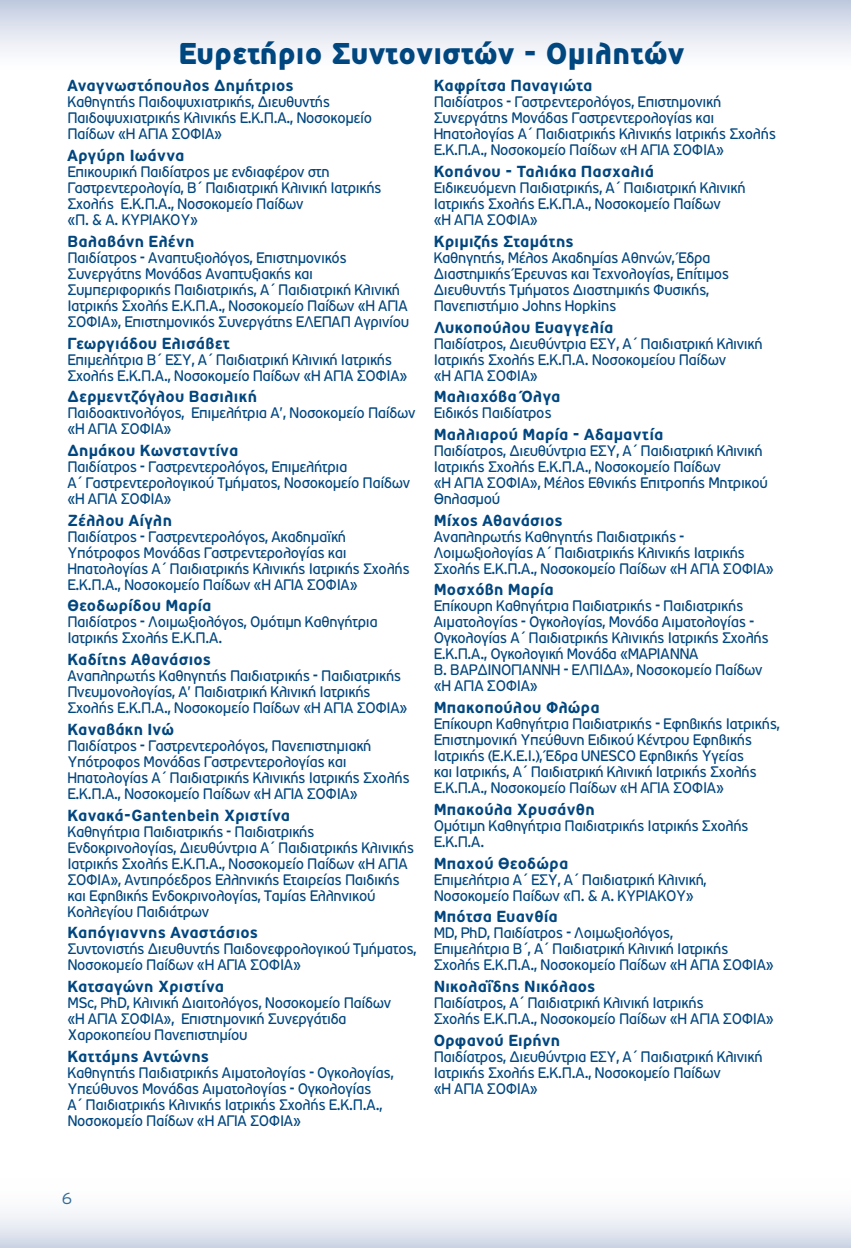
<style>
.page{position:relative;width:851px;height:1248px;background:#fff}
.page>*{position:absolute;margin:0;border:0;box-sizing:border-box;transform-origin:0 0}
.t1{font:900 30px "PF Traffic";color:#00467f}
.t2{font:700 16px "PF Traffic";letter-spacing:.02em;color:#00467f}
.t3{font:300 16px "PF Traffic";color:#00467f}
.t4{font:15.2px/16px "PF Traffic";letter-spacing:-.02em;color:#00467f;scale:.95 1}
</style>
<div class="page">
<div style="left:0;top:0;width:850px;height:73px;background:linear-gradient(to bottom,#c3cde0,#fff)"></div>
<div style="left:0;top:1174px;width:850px;height:73px;background:linear-gradient(to bottom,#fff,#d8dfeb)"></div>
<h1 class="t1" style="left:178px;top:35px;width:507px">Ευρετήριο Συντονιστών - Ομιλητών</h1>
<p class="t2" style="left:67px;top:76px;width:228px">Αναγνωστόπουλος Δημήτριος</p>
<p class="t4" style="left:67px;top:94px;width:322px">Καθηγητής Παιδοψυχιατρικής, Διευθυντής<br>Παιδοψυχιατρικής Κλινικής Ε.Κ.Π.Α., Νοσοκομείο<br>Παίδων «Η ΑΓΙΑ ΣΟΦΙΑ»</p>
<p class="t2" style="left:67px;top:146px;width:118px">Αργύρη Ιωάννα</p>
<p class="t4" style="left:67px;top:164px;width:332px">Επικουρική Παιδίατρος με ενδιαφέρον στη Γαστρεντερολογία, Β΄ Παιδιατρική Κλινική Ιατρικής Σχολής Ε.Κ.Π.Α., Νοσοκομείο Παίδων<br>«Π. &amp; Α. ΚΥΡΙΑΚΟΥ»</p>
<p class="t2" style="left:67px;top:232px;width:129px">Βαλαβάνη Ελένη</p>
<p class="t4" style="left:67px;top:249px;width:361px">Παιδίατρος - Αναπτυξιολόγος, Επιστημονικός Συνεργάτης Μονάδας Αναπτυξιακής και Συμπεριφορικής Παιδιατρικής, A΄ Παιδιατρική Κλινική Ιατρικής Σχολής Ε.Κ.Π.Α., Νοσοκομείο Παίδων «Η ΑΓΙΑ ΣΟΦΙΑ», Επιστημονικός Συνεργάτης ΕΛΕΠΑΠ Αγρινίου</p>
<p class="t2" style="left:67px;top:333px;width:164px">Γεωργιάδου Ελισάβετ</p>
<p class="t4" style="left:67px;top:351px;width:360px">Επιμελήτρια Β΄ ΕΣΥ, A΄ Παιδιατρική Κλινική Ιατρικής<br>Σχολής Ε.Κ.Π.Α., Νοσοκομείο Παίδων «Η ΑΓΙΑ ΣΟΦΙΑ»</p>
<p class="t2" style="left:67px;top:387px;width:191px">Δερμεντζόγλου Βασιλική</p>
<p class="t4" style="left:67px;top:405px;width:368px">Παιδοακτινολόγος, Επιμελήτρια Α’, Νοσοκομείο Παίδων «Η ΑΓΙΑ ΣΟΦΙΑ»</p>
<p class="t2" style="left:67px;top:441px;width:172px">Δημάκου Κωνσταντίνα</p>
<p class="t4" style="left:67px;top:458px;width:362px">Παιδίατρος - Γαστρεντερολόγος, Επιμελήτρια<br>Α΄ Γαστρεντερολογικού Τμήματος, Νοσοκομείο Παίδων «Η ΑΓΙΑ ΣΟΦΙΑ»</p>
<p class="t2" style="left:67px;top:510px;width:106px">Ζέλλου Αίγλη</p>
<p class="t4" style="left:67px;top:528px;width:362px">Παιδίατρος - Γαστρεντερολόγος, Ακαδημαϊκή Υπότροφος Μονάδας Γαστρεντερολογίας και Ηπατολογίας Α΄ Παιδιατρικής Κλινικής Ιατρικής Σχολής Ε.Κ.Π.Α., Νοσοκομείο Παίδων «Η ΑΓΙΑ ΣΟΦΙΑ»</p>
<p class="t2" style="left:67px;top:596px;width:145px">Θεοδωρίδου Μαρία</p>
<p class="t4" style="left:67px;top:614px;width:328px">Παιδίατρος - Λοιμωξιολόγος, Ομότιμη Καθηγήτρια<br>Ιατρικής Σχολής Ε.Κ.Π.Α.</p>
<p class="t2" style="left:67px;top:650px;width:145px">Καδίτης Αθανάσιος</p>
<p class="t4" style="left:67px;top:667px;width:360px">Αναπληρωτής Καθηγητής Παιδιατρικής - Παιδιατρικής<br>Πνευμονολογίας, A’ Παιδιατρική Κλινική Ιατρικής<br>Σχολής Ε.Κ.Π.Α., Νοσοκομείο Παίδων «Η ΑΓΙΑ ΣΟΦΙΑ»</p>
<p class="t2" style="left:67px;top:719px;width:108px">Καναβάκη Ινώ</p>
<p class="t4" style="left:67px;top:737px;width:362px">Παιδίατρος - Γαστρεντερολόγος, Πανεπιστημιακή Υπότροφος Μονάδας Γαστρεντερολογίας και Ηπατολογίας Α΄ Παιδιατρικής Κλινικής Ιατρικής Σχολής Ε.Κ.Π.Α., Νοσοκομείο Παίδων «Η ΑΓΙΑ ΣΟΦΙΑ»</p>
<p class="t2" style="left:67px;top:805px;width:224px">Κανακά-Gantenbein Χριστίνα</p>
<p class="t4" style="left:67px;top:823px;width:366px">Καθηγήτρια Παιδιατρικής - Παιδιατρικής Ενδοκρινολογίας, Διευθύντρια Α΄ Παιδιατρικής Κλινικής Ιατρικής Σχολής Ε.Κ.Π.Α., Νοσοκομείο Παίδων «Η ΑΓΙΑ ΣΟΦΙΑ», Aντιπρόεδρος Ελληνικής Εταιρείας Παιδικής και Εφηβικής Ενδοκρινολογίας, Ταμίας Ελληνικού Κολλεγίου Παιδιάτρων</p>
<p class="t2" style="left:67px;top:923px;width:192px">Καπόγιαννης Αναστάσιος</p>
<p class="t4" style="left:67px;top:940px;width:369px">Συντονιστής Διευθυντής Παιδονεφρολογικού Τμήματος,<br>Νοσοκομείο Παίδων «Η ΑΓΙΑ ΣΟΦΙΑ»</p>
<p class="t2" style="left:67px;top:976px;width:158px">Κατσαγώνη Χριστίνα</p>
<p class="t4" style="left:67px;top:994px;width:342px">MSc, PhD, Κλινική Διαιτολόγος, Νοσοκομείο Παίδων «Η ΑΓΙΑ ΣΟΦΙΑ», Επιστημονική Συνεργάτιδα<br>Χαροκοπείου Πανεπιστημίου</p>
<p class="t2" style="left:67px;top:1046px;width:143px">Καττάμης Αντώνης</p>
<p class="t4" style="left:67px;top:1064px;width:345px">Καθηγητής Παιδιατρικής Αιματολογίας - Ογκολογίας, Υπεύθυνος Μονάδας Αιματολογίας - Ογκολογίας<br>Α΄ Παιδιατρικής Κλινικής Ιατρικής Σχολής Ε.Κ.Π.Α., Νοσοκομείο Παίδων «Η ΑΓΙΑ ΣΟΦΙΑ»</p>
<p class="t2" style="left:433px;top:76px;width:160px">Καφρίτσα Παναγιώτα</p>
<p class="t4" style="left:433px;top:94px;width:362px">Παιδίατρος - Γαστρεντερολόγος, Επιστημονική Συνεργάτης Μονάδας Γαστρεντερολογίας και Ηπατολογίας Α΄ Παιδιατρικής Κλινικής Ιατρικής Σχολής Ε.Κ.Π.Α., Νοσοκομείο Παίδων «Η ΑΓΙΑ ΣΟΦΙΑ»</p>
<p class="t2" style="left:433px;top:162px;width:222px">Κοπάνου - Ταλιάκα Πασχαλιά</p>
<p class="t4" style="left:433px;top:180px;width:330px">Ειδικευόμενη Παιδιατρικής, Α΄ Παιδιατρική Κλινική<br>Ιατρικής Σχολής Ε.Κ.Π.Α., Νοσοκομείο Παίδων<br>«Η ΑΓΙΑ ΣΟΦΙΑ»</p>
<p class="t2" style="left:433px;top:232px;width:141px">Κριμιζής Σταμάτης</p>
<p class="t4" style="left:433px;top:249px;width:313px">Καθηγητής, Μέλος Ακαδημίας Αθηνών, Έδρα Διαστημικής Έρευνας και Τεχνολογίας, Επίτιμος Διευθυντής Τμήματος Διαστημικής Φυσικής, Πανεπιστήμιο Johns Hopkins</p>
<p class="t2" style="left:433px;top:317px;width:181px">Λυκοπούλου Ευαγγελία</p>
<p class="t4" style="left:433px;top:335px;width:347px">Παιδίατρος, Διευθύντρια ΕΣΥ, Α΄ Παιδιατρική Κλινική<br>Ιατρικής Σχολής Ε.Κ.Π.Α. Νοσοκομείου Παίδων<br>«Η ΑΓΙΑ ΣΟΦΙΑ»</p>
<p class="t2" style="left:433px;top:387px;width:128px">Μαλιαχόβα Όλγα</p>
<p class="t4" style="left:433px;top:405px;width:126px">Ειδικός Παιδίατρος</p>
<p class="t2" style="left:433px;top:425px;width:231px">Μαλλιαρού Μαρία - Αδαμαντία</p>
<p class="t4" style="left:433px;top:442px;width:353px">Παιδίατρος, Διευθύντρια ΕΣΥ, Α΄ Παιδιατρική Κλινική Ιατρικής Σχολής Ε.Κ.Π.Α., Νοσοκομείο Παίδων<br>«Η ΑΓΙΑ ΣΟΦΙΑ», Μέλος Εθνικής Επιτροπής Μητρικού Θηλασμού</p>
<p class="t2" style="left:433px;top:510px;width:130px">Μίχος Αθανάσιος</p>
<p class="t4" style="left:433px;top:528px;width:360px">Αναπληρωτής Καθηγητής Παιδιατρικής -<br>Λοιμωξιολογίας Α΄ Παιδιατρικής Κλινικής Ιατρικής<br>Σχολής Ε.Κ.Π.Α., Νοσοκομείο Παίδων «Η ΑΓΙΑ ΣΟΦΙΑ»</p>
<p class="t2" style="left:433px;top:580px;width:122px">Μοσχόβη Μαρία</p>
<p class="t4" style="left:433px;top:598px;width:354px">Επίκουρη Καθηγήτρια Παιδιατρικής - Παιδιατρικής Αιματολογίας - Ογκολογίας, Μονάδα Αιματολογίας - Ογκολογίας Α΄ Παιδιατρικής Κλινικής Ιατρικής Σχολής Ε.Κ.Π.Α., Ογκολογική Μονάδα «ΜΑΡΙΑΝΝΑ<br>Β. ΒΑΡΔΙΝΟΓΙΑΝΝΗ - ΕΛΠΙΔΑ», Νοσοκομείο Παίδων «Η ΑΓΙΑ ΣΟΦΙΑ»</p>
<p class="t2" style="left:433px;top:698px;width:167px">Μπακοπούλου Φλώρα</p>
<p class="t4" style="left:433px;top:715px;width:366px">Επίκουρη Καθηγήτρια Παιδιατρικής - Εφηβικής Ιατρικής, Επιστημονική Υπεύθυνη Ειδικού Κέντρου Εφηβικής Ιατρικής (Ε.Κ.Ε.Ι.), Έδρα UNESCO Εφηβικής Υγείας<br>και Ιατρικής, A΄ Παιδιατρική Κλινική Ιατρικής Σχολής Ε.Κ.Π.Α., Νοσοκομείο Παίδων «Η ΑΓΙΑ ΣΟΦΙΑ»</p>
<p class="t2" style="left:433px;top:799px;width:162px">Μπακούλα Χρυσάνθη</p>
<p class="t4" style="left:433px;top:817px;width:333px">Ομότιμη Καθηγήτρια Παιδιατρικής Ιατρικής Σχολής<br>Ε.Κ.Π.Α.</p>
<p class="t2" style="left:433px;top:853px;width:136px">Μπαχού Θεοδώρα</p>
<p class="t4" style="left:433px;top:871px;width:289px">Επιμελήτρια Α΄ ΕΣΥ, Α΄ Παιδιατρική Κλινική,<br>Νοσοκομείο Παίδων «Π. &amp; Α. ΚΥΡΙΑΚΟΥ»</p>
<p class="t2" style="left:433px;top:907px;width:125px">Μπότσα Ευανθία</p>
<p class="t4" style="left:433px;top:924px;width:360px">MD, PhD, Παιδίατρος - Λοιμωξιολόγος,<br>Επιμελήτρια Β΄, Α΄ Παιδιατρική Κλινική Ιατρικής<br>Σχολής Ε.Κ.Π.Α., Νοσοκομείο Παίδων «Η ΑΓΙΑ ΣΟΦΙΑ»</p>
<p class="t2" style="left:433px;top:976px;width:163px">Νικολαΐδης Νικόλαος</p>
<p class="t4" style="left:433px;top:994px;width:360px">Παιδίατρος, Α΄ Παιδιατρική Κλινική Ιατρικής<br>Σχολής Ε.Κ.Π.Α., Νοσοκομείο Παίδων «Η ΑΓΙΑ ΣΟΦΙΑ»</p>
<p class="t2" style="left:433px;top:1030px;width:128px">Ορφανού Ειρήνη</p>
<p class="t4" style="left:433px;top:1048px;width:347px">Παιδίατρος, Διευθύντρια ΕΣΥ, Α΄ Παιδιατρική Κλινική<br>Ιατρικής Σχολής Ε.Κ.Π.Α., Νοσοκομείο Παίδων<br>«Η ΑΓΙΑ ΣΟΦΙΑ»</p>
<p class="t3" style="left:62px;top:1189px;width:12px">6</p>
</div>
